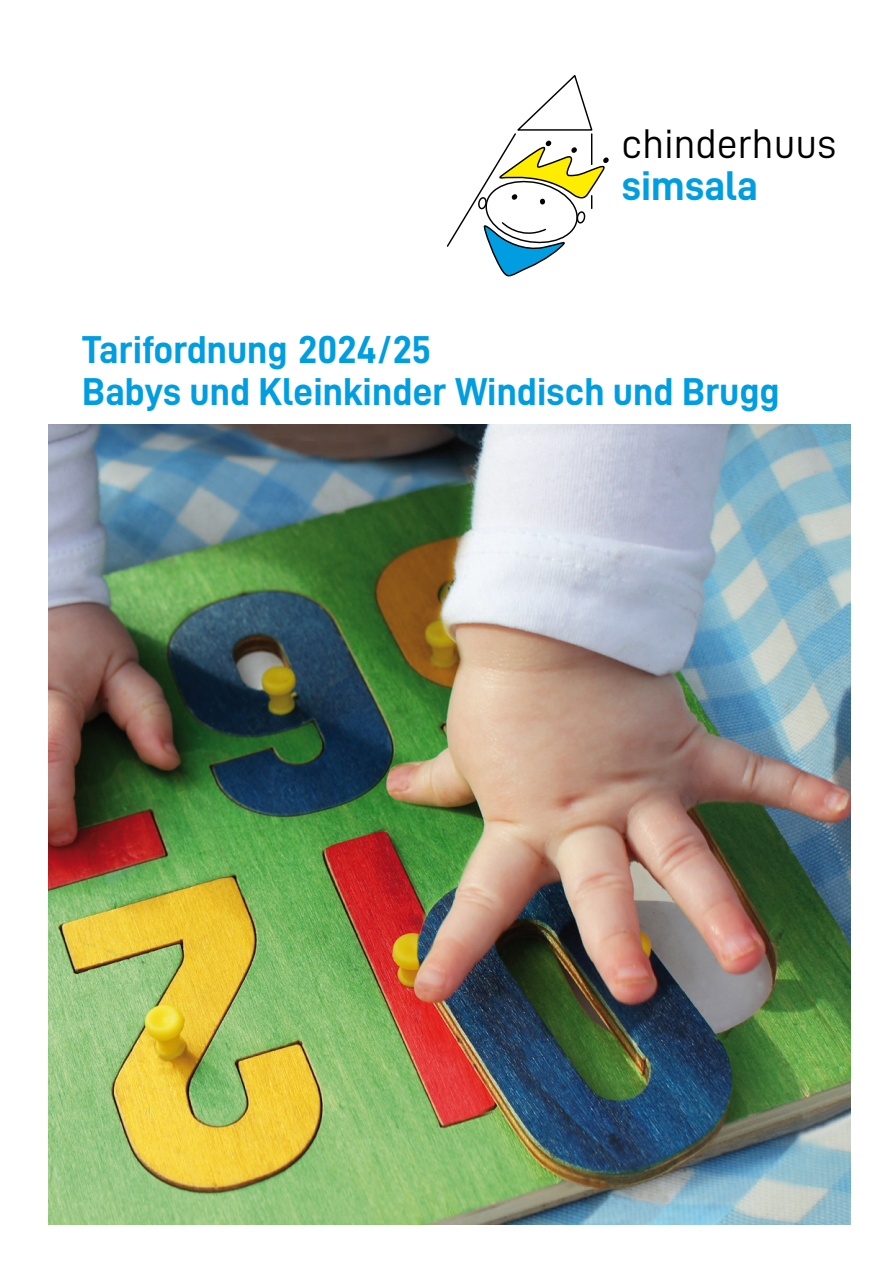
<style>
.page{position:relative;width:893px;height:1263px;background:#fff}
.page>*{position:absolute;margin:0;border:0;box-sizing:border-box;transform-origin:0 0}
.t1{font:41.7px "D DIN";color:#000}
.t2{font:41.7px "D DIN Bold";color:#009ee0}
.t3{font:39px/42px "D DIN Bold";color:#009ee0}
</style>
<div class="page">
<img style="left:49px;top:424px;width:801px;height:800px">
<svg style="left:447px;top:75px;width:162px;height:201px"></svg>
<p class="t1" style="left:621px;top:121px;width:217px">chinderhuus</p>
<p class="t2" style="left:621px;top:162px;width:138px">simsala</p>
<p class="t3" style="left:82px;top:328px;width:699px">Tarifordnung 2024/25<br>Babys und Kleinkinder Windisch und Brugg</p>
</div>
